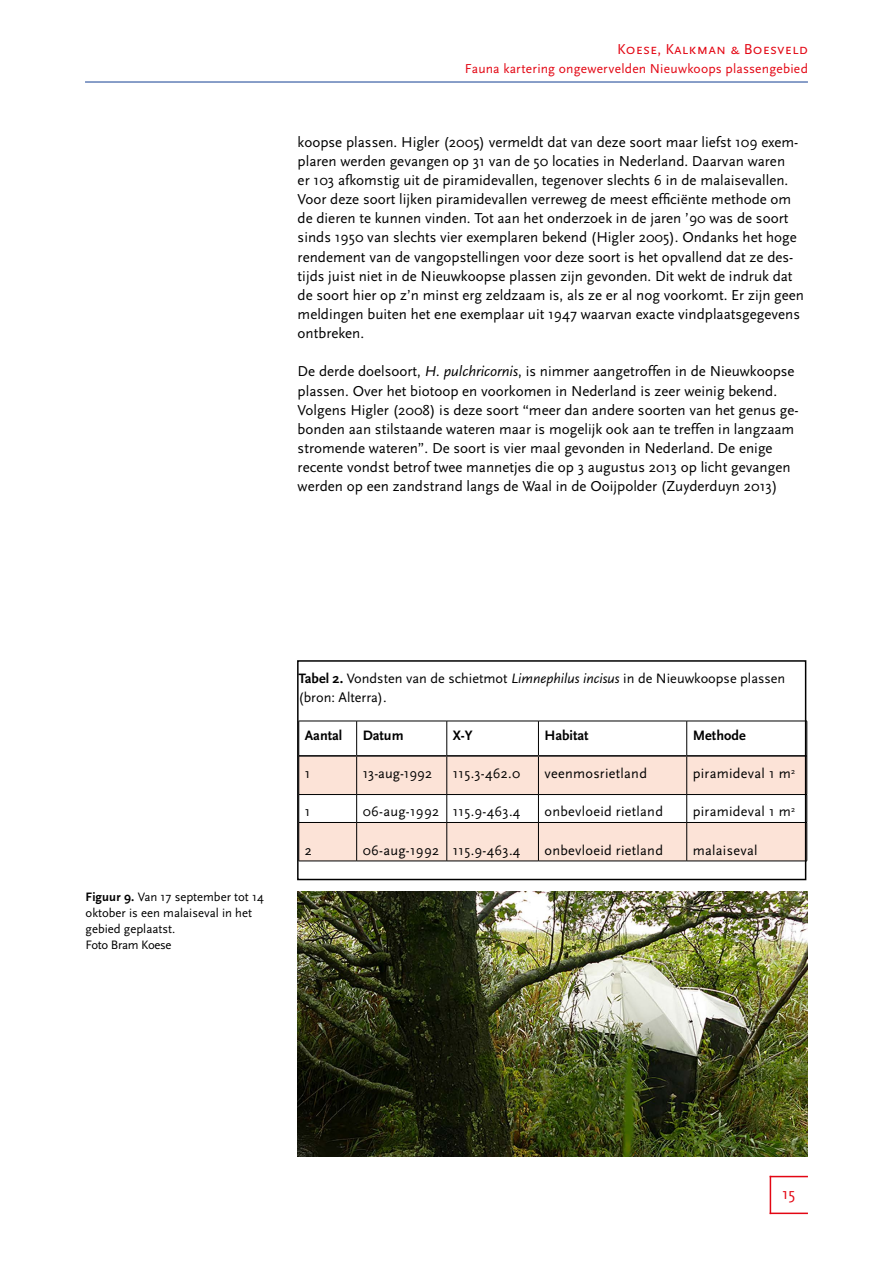
<style>
.page{position:relative;width:893px;height:1263px;background:#fff}
.page>*{position:absolute;margin:0;border:0;box-sizing:border-box;transform-origin:0 0}
.t1{font:16.5px "Scala Sans";color:#e30613}
.t2{font:15px/19.2px "Scala Sans";color:#000}
.t3{font:15px "Scala Sans Caps";letter-spacing:.01em;color:#e30613}
.t4{font:14.25px "Scala Sans";letter-spacing:.02em;color:#000}
.t5{font:14.25px/19.2px "Scala Sans";color:#000}
.t6{font:700 14.25px "Scala Sans";color:#000}
.t7{font:13.5px "Scala Sans";letter-spacing:.015em;color:#e30613}
.t8{font:12.75px/15.9px "Scala Sans";color:#000}
.s1{font-style:italic}
.s2{font-weight:700}
</style>
<div class="page">
<hr style="left:85px;top:81px;width:723px;height:2px;background:#164194">
<hr style="left:770px;top:1176px;width:38px;height:1px;background:#e30613">
<hr style="left:770px;top:1212px;width:38px;height:2px;background:#e30613">
<hr style="left:770px;top:1176px;width:1px;height:38px;background:#e30613">
<svg style="left:300px;top:757px;width:507px;height:104px;fill:#fce3d7"></svg>
<hr style="left:299px;top:721px;width:58px;height:1px;background:#000">
<hr style="left:357px;top:721px;width:90px;height:1px;background:#000">
<hr style="left:356px;top:721px;width:1px;height:34px;background:#000">
<hr style="left:447px;top:721px;width:91px;height:1px;background:#000">
<hr style="left:447px;top:721px;width:1px;height:34px;background:#000">
<hr style="left:538px;top:721px;width:149px;height:1px;background:#000">
<hr style="left:538px;top:721px;width:1px;height:34px;background:#000">
<hr style="left:687px;top:721px;width:120px;height:1px;background:#000">
<hr style="left:686px;top:721px;width:1px;height:34px;background:#000">
<hr style="left:807px;top:721px;width:1px;height:35px;background:#000">
<hr style="left:356px;top:757px;width:1px;height:37px;background:#000">
<hr style="left:447px;top:757px;width:1px;height:37px;background:#000">
<hr style="left:538px;top:757px;width:1px;height:37px;background:#000">
<hr style="left:686px;top:757px;width:1px;height:37px;background:#000">
<hr style="left:807px;top:756px;width:1px;height:38px;background:#000">
<hr style="left:299px;top:794px;width:58px;height:1px;background:#000">
<hr style="left:357px;top:794px;width:90px;height:1px;background:#000">
<svg style="left:356px;top:795px;width:1px;height:27px"></svg>
<hr style="left:447px;top:794px;width:91px;height:1px;background:#000">
<svg style="left:447px;top:795px;width:1px;height:27px"></svg>
<hr style="left:538px;top:794px;width:149px;height:1px;background:#000">
<svg style="left:538px;top:795px;width:1px;height:27px"></svg>
<hr style="left:687px;top:794px;width:120px;height:1px;background:#000">
<svg style="left:686px;top:795px;width:1px;height:27px"></svg>
<svg style="left:807px;top:795px;width:1px;height:27px"></svg>
<hr style="left:299px;top:822px;width:58px;height:1px;background:#000">
<hr style="left:357px;top:822px;width:90px;height:1px;background:#000">
<hr style="left:356px;top:823px;width:1px;height:38px;background:#000">
<hr style="left:447px;top:822px;width:91px;height:1px;background:#000">
<hr style="left:447px;top:823px;width:1px;height:38px;background:#000">
<hr style="left:538px;top:822px;width:149px;height:1px;background:#000">
<hr style="left:538px;top:823px;width:1px;height:38px;background:#000">
<hr style="left:687px;top:822px;width:120px;height:1px;background:#000">
<hr style="left:686px;top:823px;width:1px;height:38px;background:#000">
<hr style="left:807px;top:823px;width:1px;height:38px;background:#000">
<hr style="left:299px;top:861px;width:58px;height:1px;background:#000">
<hr style="left:357px;top:861px;width:90px;height:1px;background:#000">
<hr style="left:447px;top:861px;width:91px;height:1px;background:#000">
<hr style="left:538px;top:861px;width:149px;height:1px;background:#000">
<hr style="left:687px;top:861px;width:120px;height:1px;background:#000">
<hr style="left:299px;top:755px;width:58px;height:2px;background:#000">
<hr style="left:357px;top:755px;width:90px;height:2px;background:#000">
<hr style="left:447px;top:755px;width:91px;height:2px;background:#000">
<hr style="left:538px;top:755px;width:149px;height:2px;background:#000">
<hr style="left:687px;top:755px;width:120px;height:2px;background:#000">
<div style="left:297px;top:660px;width:509px;height:220px;border:2px solid #000"></div>
<img style="left:297px;top:891px;width:510px;height:265px">
<p class="t3" style="left:617px;top:41px;width:192px">Koese, Kalkman &amp; Boesveld</p>
<p class="t7" style="left:465px;top:61px;width:344px">Fauna kartering ongewervelden Nieuwkoops plassengebied</p>
<p class="t2" style="left:298px;top:133px;width:508px">koopse plassen. Higler (2005) vermeldt dat van deze soort maar liefst 109 exem&shy;plaren werden gevangen op 31 van de 50 locaties in Nederland. Daarvan waren<br>er 103 afkomstig uit de piramidevallen, tegenover slechts 6 in de malaisevallen.<br>Voor deze soort lijken piramidevallen verreweg de meest efficiënte methode om de dieren te kunnen vinden. Tot aan het onderzoek in de jaren ’90 was de soort sinds 1950 van slechts vier exemplaren bekend (Higler 2005). Ondanks het hoge rendement van de vangopstellingen voor deze soort is het opvallend dat ze des&shy;tijds juist niet in de Nieuwkoopse plassen zijn gevonden. Dit wekt de indruk dat de soort hier op z’n minst erg zeldzaam is, als ze er al nog voorkomt. Er zijn geen meldingen buiten het ene exemplaar uit 1947 waarvan exacte vindplaatsgegevens ontbreken.</p>
<p class="t2" style="left:298px;top:362px;width:503px">De derde doelsoort, <span class="s1">H. pulchricornis</span>, is nimmer aangetroffen in de Nieuwkoopse plassen. Over het biotoop en voorkomen in Nederland is zeer weinig bekend.<br>Volgens Higler (2008) is deze soort “meer dan andere soorten van het genus ge&shy;bonden aan stilstaande wateren maar is mogelijk ook aan te treffen in langzaam stromende wateren”. De soort is vier maal gevonden in Nederland. De enige recente vondst betrof twee mannetjes die op 3 augustus 2013 op licht gevangen werden op een zandstrand langs de Waal in de Ooijpolder (Zuyderduyn 2013)</p>
<p class="t8" style="left:86px;top:889px;width:180px"><span class="s2">Figuur 9.</span> Van 17 september tot 14 oktober is een malaiseval in het gebied geplaatst.<br>Foto Bram Koese</p>
<p class="t5" style="left:299px;top:668px;width:488px"><span class="s2">Tabel 2.</span> Vondsten van de schietmot <span class="s1">Limnephilus incisus</span> in de Nieuwkoopse plassen (bron: Alterra).</p>
<p class="t6" style="left:305px;top:728px;width:39px">Aantal</p>
<p class="t6" style="left:363px;top:728px;width:42px">Datum</p>
<p class="t6" style="left:453px;top:728px;width:21px">X-Y</p>
<p class="t6" style="left:544px;top:728px;width:46px">Habitat</p>
<p class="t6" style="left:693px;top:728px;width:54px">Methode</p>
<p class="t4" style="left:305px;top:766px;width:7px">1</p>
<p class="t5" style="left:363px;top:764px;width:71px">13-aug-1992</p>
<p class="t4" style="left:453px;top:766px;width:69px">115.3-462.0</p>
<p class="t4" style="left:544px;top:766px;width:104px">veenmosrietland</p>
<p class="t4" style="left:693px;top:766px;width:104px">piramideval 1 m<sup>2</sup></p>
<p class="t4" style="left:305px;top:804px;width:7px">1</p>
<p class="t4" style="left:363px;top:804px;width:159px">06-aug-1992 115.9-463.4</p>
<p class="t4" style="left:544px;top:804px;width:120px">onbevloeid rietland</p>
<p class="t4" style="left:693px;top:804px;width:104px">piramideval 1 m<sup>2</sup></p>
<p class="t4" style="left:305px;top:842px;width:9px">2</p>
<p class="t4" style="left:363px;top:842px;width:159px">06-aug-1992 115.9-463.4</p>
<p class="t4" style="left:544px;top:842px;width:120px">onbevloeid rietland</p>
<p class="t4" style="left:693px;top:842px;width:66px">malaiseval</p>
<p class="t1" style="left:782px;top:1185px;width:15px">15</p>
</div>
